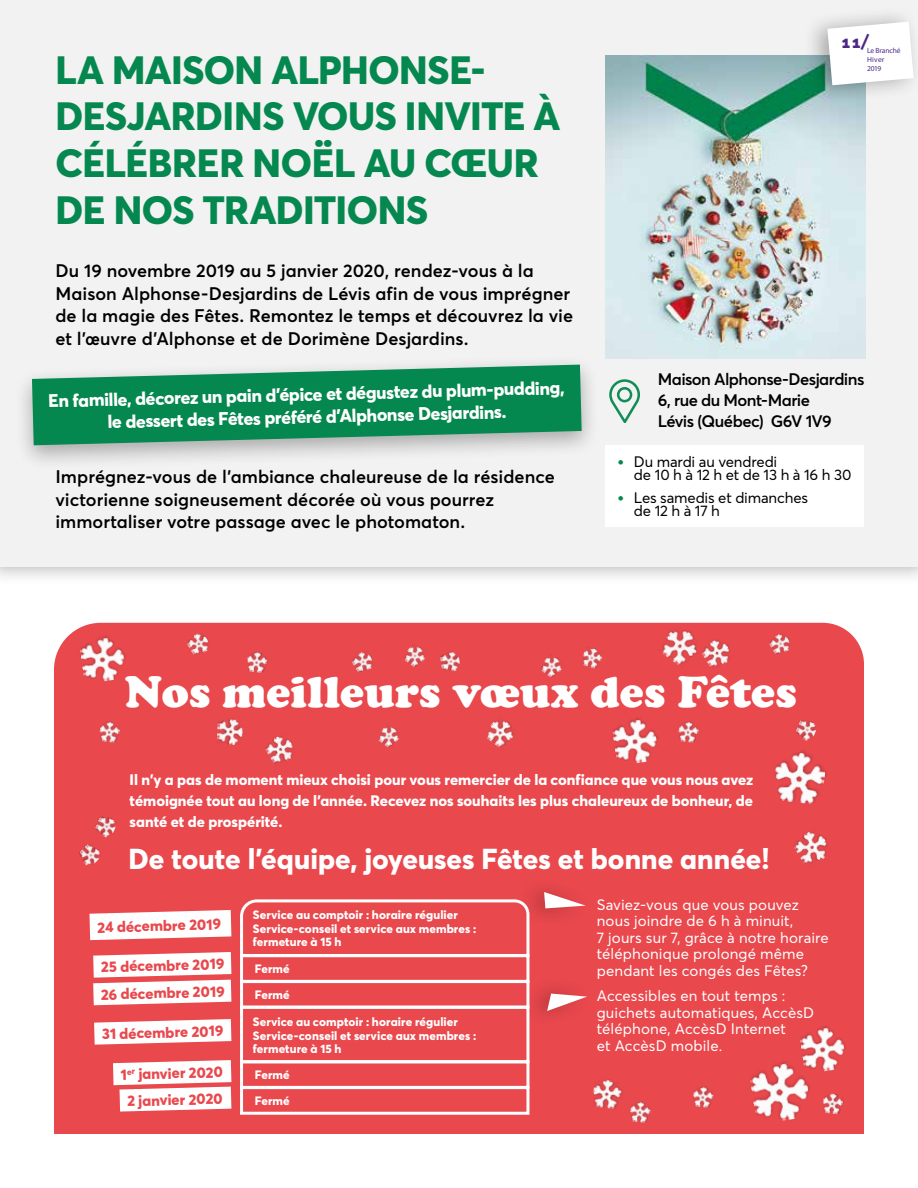
<style>
.page{position:relative;width:918px;height:1188px;background:#fff}
.page>*{position:absolute;margin:0;border:0;box-sizing:border-box;transform-origin:0 0}
.t1{font:900 45px "Cooper";letter-spacing:.005em;color:#fff}
.t2{font:800 39px/46.8px "Averta";letter-spacing:-.01em;color:#05884f}
.t3{font:800 28.5px "Averta";color:#fff}
.t4{font:600 18px/22.5px "Averta";color:#000}
.t5{font:800 18px/22.5px "Averta";color:#fff;text-align:center}
.t6{font:800 18px "Averta";color:#4d2985}
.t7{font:800 18px/35.8px "Averta";color:#05884f}
.t8{font:600 16.5px/21px "Averta";letter-spacing:-.035em;color:#000}
.t9{font:15px/16.5px "Averta";letter-spacing:.01em;color:#fff}
.t10{font:800 15px/21px "Averta";color:#fff;text-align:justify}
.t11{font:800 15px "Averta";color:#e9484d}
.t12{font:15px/13.5px "Averta";letter-spacing:-.01em;color:#000}
.t13{font:800 12px/13.5px "Averta";letter-spacing:.01em;color:#fff}
.t14{font:7.5px/9px "Myriad Pro";letter-spacing:-.01em;color:#4d2985}
</style>
<div class="page">
<div style="left:0;top:0;width:918px;height:586px;background:#000;opacity:.3"></div>
<div style="left:0;top:0;width:918px;height:567px;background:#f2f2f2"></div>
<div style="left:54px;top:623px;width:810px;height:511px;background:#e9484d"></div>
<svg style="left:239px;top:898px;width:292px;height:60px;background:#ea5357"></svg>
<div style="left:240px;top:954px;width:289px;height:29px;border:3px solid #fff"></div>
<div style="left:240px;top:980px;width:289px;height:29px;border:3px solid #fff"></div>
<div style="left:240px;top:1006px;width:289px;height:57px;border:3px solid #fff"></div>
<div style="left:240px;top:1060px;width:289px;height:29px;border:3px solid #fff"></div>
<div style="left:240px;top:1086px;width:289px;height:29px;border:3px solid #fff"></div>
<svg style="left:89px;top:910px;width:142px;height:30px"></svg>
<svg style="left:94px;top:1019px;width:137px;height:26px"></svg>
<svg style="left:93px;top:952px;width:138px;height:53px"></svg>
<div style="left:523px;top:977px;width:71px;height:51px;background:#000;opacity:.3"></div>
<svg style="left:547px;top:994px;width:40px;height:17px"></svg>
<div style="left:519px;top:877px;width:73px;height:50px;background:#000;opacity:.3"></div>
<svg style="left:544px;top:892px;width:42px;height:16px"></svg>
<img style="left:657px;top:623px;width:46px;height:46px">
<div style="left:773px;top:748px;width:56px;height:57px;background:#e9484d"></div>
<img style="left:772px;top:750px;width:55px;height:55px">
<div style="left:678px;top:721px;width:22px;height:22px;background:#e9484d"></div>
<img style="left:678px;top:721px;width:21px;height:22px">
<img style="left:99px;top:721px;width:22px;height:22px">
<img style="left:246px;top:651px;width:22px;height:22px">
<img style="left:822px;top:1093px;width:22px;height:22px">
<div style="left:592px;top:1078px;width:32px;height:31px;background:#e9484d"></div>
<img style="left:593px;top:1079px;width:29px;height:30px">
<img style="left:629px;top:1101px;width:22px;height:22px">
<img style="left:692px;top:1086px;width:22px;height:22px">
<img style="left:185px;top:631px;width:27px;height:27px">
<div style="left:79px;top:635px;width:48px;height:47px;background:#e9484d"></div>
<img style="left:79px;top:636px;width:48px;height:48px">
<div style="left:611px;top:717px;width:49px;height:47px;background:#e9484d"></div>
<img style="left:611px;top:718px;width:48px;height:48px">
<div style="left:799px;top:1025px;width:48px;height:47px;background:#e9484d"></div>
<img style="left:800px;top:1026px;width:47px;height:48px">
<div style="left:749px;top:1059px;width:64px;height:63px;background:#000;opacity:.2"></div>
<img style="left:748px;top:1061px;width:64px;height:64px">
<img style="left:791px;top:827px;width:42px;height:42px">
<img style="left:263px;top:732px;width:35px;height:35px">
<div style="left:216px;top:718px;width:28px;height:27px;background:#e9484d"></div>
<img style="left:217px;top:719px;width:26px;height:26px">
<img style="left:699px;top:636px;width:35px;height:35px">
<img style="left:350px;top:649px;width:26px;height:26px">
<img style="left:767px;top:631px;width:26px;height:26px">
<img style="left:794px;top:718px;width:24px;height:25px">
<img style="left:93px;top:815px;width:25px;height:24px">
<img style="left:76px;top:842px;width:27px;height:27px">
<img style="left:402px;top:643px;width:26px;height:26px">
<img style="left:539px;top:654px;width:26px;height:26px">
<img style="left:483px;top:716px;width:35px;height:34px">
<img style="left:376px;top:723px;width:26px;height:27px">
<img style="left:440px;top:651px;width:21px;height:22px">
<img style="left:580px;top:646px;width:24px;height:24px">
<img style="left:606px;top:56px;width:259px;height:302px">
<div style="left:14px;top:354px;width:585px;height:117px;background:#000;opacity:.3"></div>
<svg style="left:32px;top:365px;width:550px;height:80px;background:#2b9667"></svg>
<svg style="left:609px;top:379px;width:31px;height:43px"></svg>
<div style="left:605px;top:445px;width:258px;height:81px;background:#fff"></div>
<div style="left:803px;top:5px;width:115px;height:99px;background:#000;opacity:.3"></div>
<svg style="left:827px;top:22px;width:87px;height:63px"></svg>
<svg style="left:113px;top:1060px;width:118px;height:52px"></svg>
<h2 class="t2" style="left:56px;top:46px;width:506px">LA MAISON ALPHONSE-<br>DESJARDINS VOUS INVITE À<br>CÉLÉBRER NOËL AU CŒUR<br>DE NOS TRADITIONS</h2>
<p class="t4" style="left:55px;top:259px;width:519px">Du 19 novembre 2019 au 5 janvier 2020, rendez-vous à la Maison Alphonse-Desjardins de Lévis afin de vous imprégner de la magie des Fêtes. Remontez le temps et découvrez la vie et l’œuvre d’Alphonse et de Dorimène Desjardins.</p>
<p class="t5" style="left:48px;top:387px;width:518px;rotate:-1deg">En famille, décorez un pain d’épice et dégustez du plum-pudding, le dessert des Fêtes préféré d’Alphonse Desjardins.</p>
<p class="t4" style="left:55px;top:466px;width:501px">Imprégnez-vous de l’ambiance chaleureuse de la résidence victorienne soigneusement décorée où vous pourrez immortaliser votre passage avec le photomaton.</p>
<p class="t6" style="left:841px;top:31px;width:30px">11/</p>
<p class="t14" style="left:867px;top:46px;width:35px">Le Branché<br>Hiver<br>2019</p>
<p class="t7" style="left:617px;top:444px;width:9px">• •</p>
<p class="t8" style="left:658px;top:368px;width:208px">Maison Alphonse-Desjardins<br>6, rue du Mont-Marie<br>Lévis (Québec) G6V 1V9</p>
<p class="t12" style="left:634px;top:455px;width:219px">Du mardi au vendredi<br>de 10 h à 12 h et de 13 h à 16 h 30</p>
<p class="t12" style="left:634px;top:491px;width:176px">Les samedis et dimanches de 12 h à 17 h</p>
<h1 class="t1" style="left:125px;top:666px;width:674px">Nos meilleurs vœux des Fêtes</h1>
<p class="t10" style="left:130px;top:769px;width:625px">Il n’y a pas de moment mieux choisi pour vous remercier de la confiance que vous nous avez témoignée tout au long de l’année. Recevez nos souhaits les plus chaleureux de bonheur, de santé et de prospérité.</p>
<h3 class="t3" style="left:129px;top:841px;width:643px">De toute l’équipe, joyeuses Fêtes et bonne année!</h3>
<p class="t13" style="left:253px;top:908px;width:225px">Service au comptoir : horaire régulier<br>Service-conseil et service aux membres : fermeture à 15 h</p>
<p class="t11" style="left:101px;top:958px;width:125px;rotate:-2deg">25 décembre 2019</p>
<p class="t9" style="left:597px;top:896px;width:234px">Saviez-vous que vous pouvez nous joindre de 6 h à minuit,<br>7 jours sur 7, grâce à notre horaire téléphonique prolongé même pendant les congés des Fêtes?</p>
<p class="t9" style="left:597px;top:988px;width:219px">Accessibles en tout temps : guichets automatiques, AccèsD téléphone, AccèsD Internet<br>et AccèsD mobile.</p>
<p class="t11" style="left:97px;top:918px;width:126px;rotate:-2deg">24 décembre 2019</p>
<p class="t13" style="left:255px;top:961px;width:36px">Fermé</p>
<p class="t11" style="left:101px;top:985px;width:126px;rotate:-2deg">26 décembre 2019</p>
<p class="t13" style="left:255px;top:987px;width:36px">Fermé</p>
<p class="t11" style="left:102px;top:1025px;width:124px;rotate:-2deg">31 décembre 2019</p>
<p class="t13" style="left:253px;top:1015px;width:225px">Service au comptoir : horaire régulier<br>Service-conseil et service aux membres : fermeture à 15 h</p>
<p class="t13" style="left:255px;top:1061px;width:36px;line-height:26.1px">Fermé<br>Fermé</p>
<p class="t11" style="left:138px;top:1065px;width:85px;rotate:-2deg">janvier 2020</p>
<p class="t11" style="left:127px;top:1092px;width:96px;rotate:-2deg">2 janvier 2020</p>
</div>
